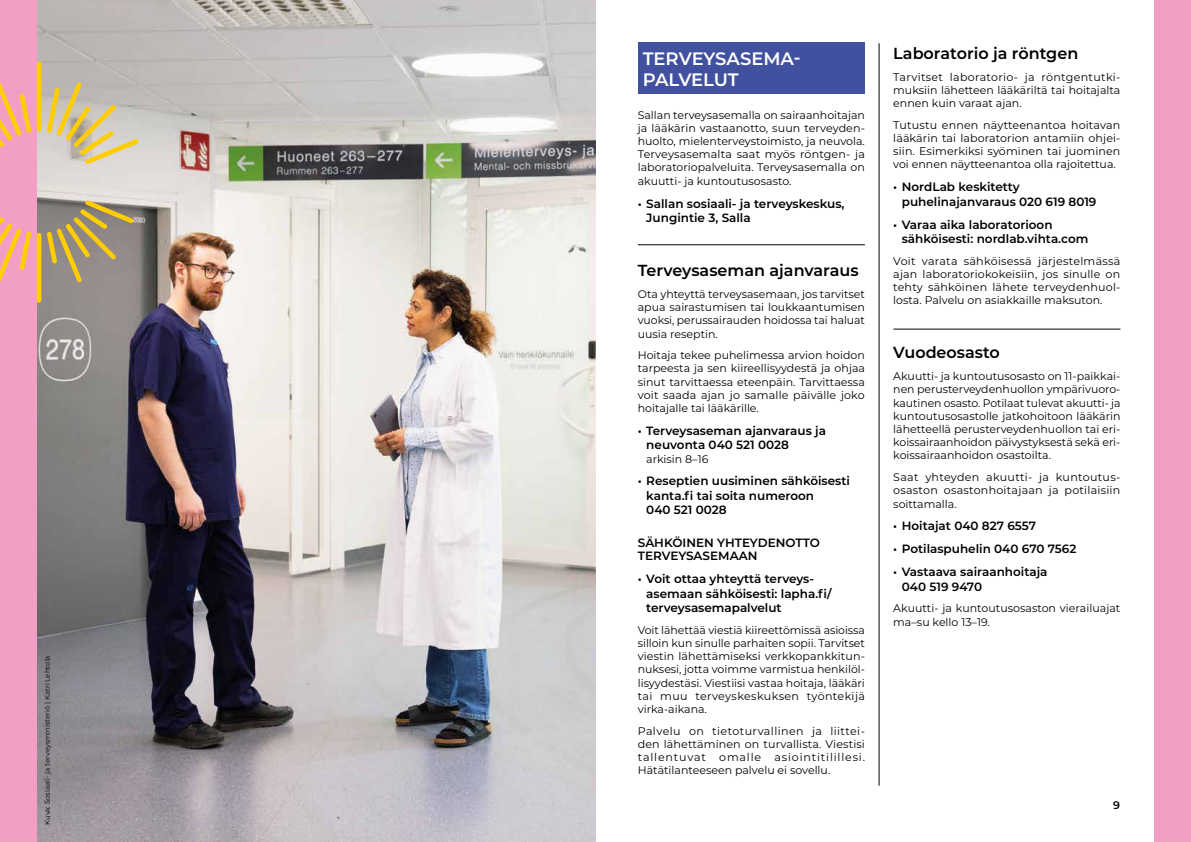
<style>
.page{position:relative;width:1191px;height:842px;background:#fff}
.page>*{position:absolute;margin:0;border:0;box-sizing:border-box;transform-origin:0 0}
.t1{font:600 18px/21.6px "Montserrat";color:#fff}
.t2{font:600 16px "Montserrat";color:#000}
.t3{font:600 12px/14.4px "Montserrat";color:#000}
.t4{font:11px/13.2px "Montserrat";color:#000;text-align:justify}
.t5{font:600 11px "Montserrat";color:#000}
.t6{font:7px "Montserrat";color:#000}
</style>
<div class="page">
<div style="left:1154px;top:0;width:37px;height:842px;background:#f39fc5"></div>
<div style="left:638px;top:43px;width:227px;height:51px;background:#42519f"></div>
<hr style="left:878px;top:43px;width:1px;height:743px;background:#000">
<img style="left:37px;top:0;width:558px;height:842px">
<hr style="left:638px;top:244px;width:227px;height:1px;background:#000">
<div style="left:0;top:0;width:37px;height:842px;background:#f39fc5"></div>
<svg style="left:0;top:217px;width:31px;height:65px"></svg>
<hr style="left:37px;top:233px;width:4px;height:70px;background:#ffcd00;border-radius:2px">
<svg style="left:47px;top:200px;width:86px;height:82px"></svg>
<svg style="left:47px;top:82px;width:92px;height:82px"></svg>
<hr style="left:37px;top:62px;width:4px;height:70px;background:#ffcd00;border-radius:2px">
<svg style="left:0;top:83px;width:31px;height:64px"></svg>
<hr style="left:893px;top:329px;width:227px;height:1px;background:#000">
<p class="t6" style="left:43px;top:825px;width:171px;rotate:-90deg">Kuva: Sosiaali- ja terveysministeriö | Katri Lehtola</p>
<h1 class="t1" style="left:643px;top:47px;width:159px">TERVEYSASEMA-<br>PALVELUT</h1>
<p class="t4" style="left:638px;top:108px;width:229px">Sallan terveysasemalla on sairaanhoitajan ja lääkärin vastaanotto, suun terveyden&shy;huolto, mielenterveystoimisto, ja neuvola.<br>Terveysasemalta saat myös röntgen- ja laboratoriopalveluita. Terveysasemalla on akuutti- ja kuntoutusosasto.</p>
<p class="t3" style="left:646px;top:196px;width:200px;text-indent:-9px">• Sallan sosiaali- ja terveyskeskus,<br>Jungintie 3, Salla</p>
<h2 class="t2" style="left:638px;top:259px;width:222px">Terveysaseman ajanvaraus</h2>
<p class="t4" style="left:638px;top:287px;width:229px">Ota yhteyttä terveysasemaan, jos tarvitset apua sairastumisen tai loukkaantumisen vuoksi, perussairauden hoidossa tai haluat uusia reseptin.</p>
<p class="t4" style="left:638px;top:348px;width:229px">Hoitaja tekee puhelimessa arvion hoidon tarpeesta ja sen kiireellisyydestä ja ohjaa sinut tarvittaessa eteenpäin. Tarvittaessa voit saada ajan jo samalle päivälle joko hoitajalle tai lääkärille.</p>
<p class="t3" style="left:646px;top:423px;width:181px;text-indent:-9px">• Terveysaseman ajanvaraus ja neuvonta 040 521 0028</p>
<p class="t4" style="left:646px;top:452px;width:64px">arkisin 8–16</p>
<p class="t3" style="left:646px;top:473px;width:205px;text-indent:-9px">• Reseptien uusiminen sähköisesti kanta.fi tai soita numeroon<br>040 521 0028</p>
<p class="t3" style="left:638px;top:536px;width:184px;line-height:13.2px">SÄHKÖINEN YHTEYDENOTTO<br>TERVEYSASEMAAN</p>
<p class="t3" style="left:646px;top:571px;width:187px;text-indent:-9px">• Voit ottaa yhteyttä terveys&shy;asemaan sähköisesti: lapha.fi/ terveysasemapalvelut</p>
<p class="t4" style="left:638px;top:623px;width:229px">Voit lähettää viestiä kiireettömissä asioissa silloin kun sinulle parhaiten sopii. Tarvitset viestin lähettämiseksi verkkopankkitun&shy;nuksesi, jotta voimme varmistua henkilöl&shy;lisyydestäsi. Viestiisi vastaa hoitaja, lääkäri tai muu terveyskeskuksen työntekijä virka-aikana.</p>
<p class="t4" style="left:638px;top:724px;width:229px">Palvelu on tietoturvallinen ja liittei&shy;den lähettäminen on turvallista. Viestisi tallentuvat omalle asiointitilillesi.<br>Hätätilanteeseen palvelu ei sovellu.</p>
<h2 class="t2" style="left:893px;top:42px;width:186px">Laboratorio ja röntgen</h2>
<p class="t4" style="left:893px;top:70px;width:229px">Tarvitset laboratorio- ja röntgentutki&shy;muksiin lähetteen lääkäriltä tai hoitajalta ennen kuin varaat ajan.</p>
<p class="t4" style="left:893px;top:118px;width:229px">Tutustu ennen näytteenantoa hoitavan lääkärin tai laboratorion antamiin ohjei&shy;siin. Esimerkiksi syöminen tai juominen voi ennen näytteenantoa olla rajoitettua.</p>
<p class="t3" style="left:901px;top:179px;width:196px;text-indent:-9px">• NordLab keskitetty puhelinajanvaraus 020 619 8019</p>
<p class="t3" style="left:901px;top:217px;width:188px;text-indent:-9px">• Varaa aika laboratorioon sähköisesti: nordlab.vihta.com</p>
<p class="t4" style="left:893px;top:254px;width:229px">Voit varata sähköisessä järjestelmässä ajan laboratoriokokeisiin, jos sinulle on tehty sähköinen lähete terveydenhuol&shy;losta. Palvelu on asiakkaille maksuton.</p>
<h2 class="t2" style="left:893px;top:341px;width:108px">Vuodeosasto</h2>
<p class="t4" style="left:893px;top:369px;width:229px">Akuutti- ja kuntoutusosasto on 11-paikkai&shy;nen perusterveydenhuollon ympärivuoro&shy;kautinen osasto. Potilaat tulevat akuutti- ja kuntoutusosastolle jatkohoitoon lääkärin lähetteellä perusterveydenhuollon tai eri&shy;koissairaanhoidon päivystyksestä sekä eri&shy;koissairaanhoidon osastoilta.</p>
<p class="t4" style="left:893px;top:470px;width:229px">Saat yhteyden akuutti- ja kuntoutus&shy;osaston osastonhoitajaan ja potilaisiin soittamalla.</p>
<p class="t3" style="left:893px;top:518px;width:144px">• Hoitajat 040 827 6557</p>
<p class="t3" style="left:893px;top:541px;width:185px">• Potilaspuhelin 040 670 7562</p>
<p class="t3" style="left:901px;top:564px;width:147px;text-indent:-9px">• Vastaava sairaanhoitaja<br>040 519 9470</p>
<p class="t4" style="left:893px;top:601px;width:228px">Akuutti- ja kuntoutusosaston vierailuajat ma–su kello 13–19.</p>
<p class="t5" style="left:1113px;top:797px;width:8px">9</p>
</div>
